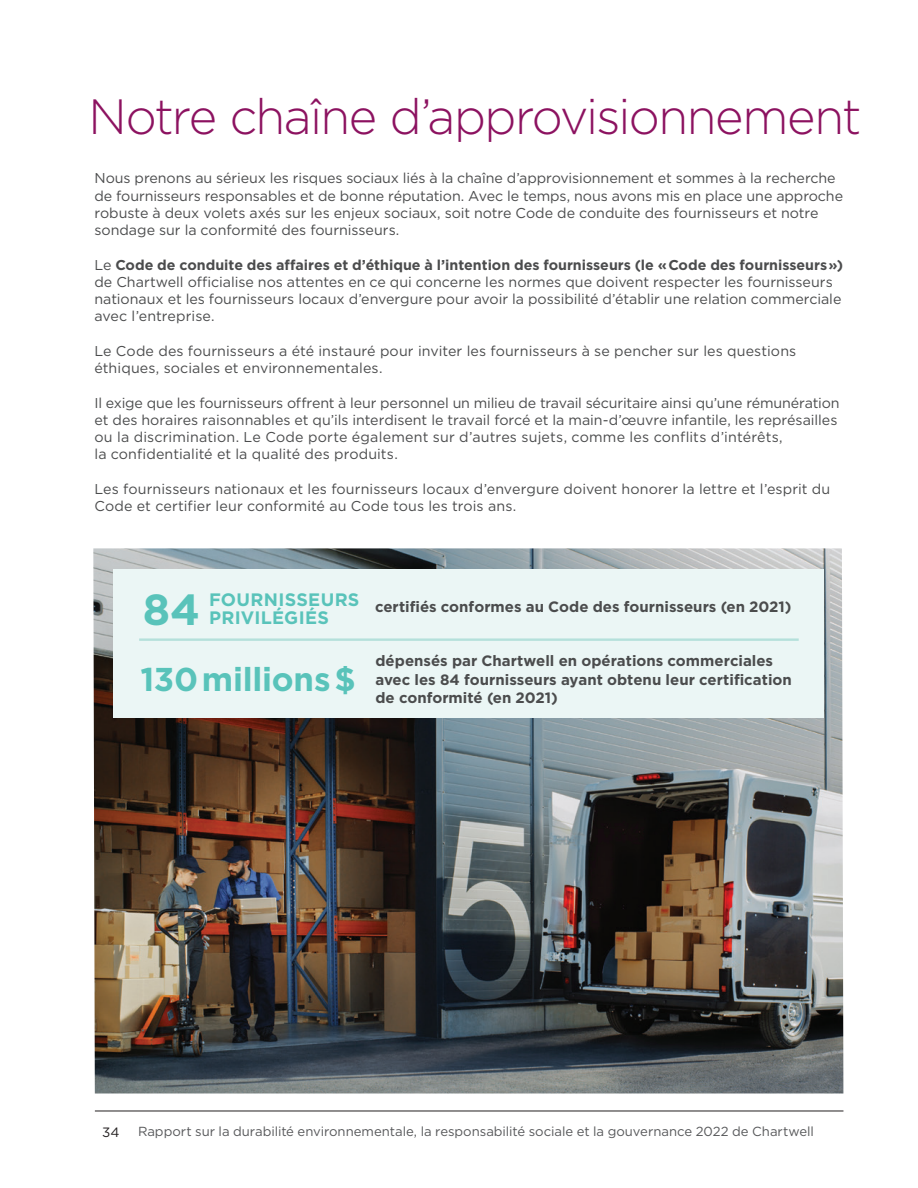
<style>
.page{position:relative;width:918px;height:1188px;background:#fff}
.page>*{position:absolute;margin:0;border:0;box-sizing:border-box;transform-origin:0 0}
.t1{font:300 49.5px "Gotham HTF";letter-spacing:-.035em;color:#8c1260}
.t2{font:700 43.5px "Gotham HTF";color:#59c3ba}
.t3{font:700 33px "Gotham HTF";letter-spacing:-.01em;color:#59c3ba}
.t4{font:700 18px/18.5px "Gotham HTF";letter-spacing:.015em;color:#59c3ba}
.t5{font:700 15px/18.8px "Gotham HTF";color:#4b4c4d}
.t6{font:14.25px/17.2px "Gotham HTF";color:#4b4c4d}
.t7{font:13.5px "Gotham HTF";color:#231f20}
.t8{font:13.2px "Gotham HTF";letter-spacing:-.005em;color:#57585a}
.s1{font-weight:700}
</style>
<div class="page">
<hr style="left:95px;top:1111px;width:748px;height:1px;background:#231f20">
<img style="left:93px;top:548px;width:750px;height:546px">
<div style="left:114px;top:570px;width:710px;height:148px;background:#ebf6f5"></div>
<hr style="left:139px;top:638px;width:660px;height:3px;background:#b4e0db">
<h1 class="t1" style="left:88px;top:90px;width:774px">Notre chaîne d’approvisionnement</h1>
<p class="t6" style="left:94px;top:169px;width:750px">Nous prenons au sérieux les risques sociaux liés à la chaîne d’approvisionnement et sommes à la recherche de fournisseurs responsables et de bonne réputation. Avec le temps, nous avons mis en place une approche robuste à deux volets axés sur les enjeux sociaux, soit notre Code de conduite des fournisseurs et notre sondage sur la conformité des fournisseurs.</p>
<p class="t6" style="left:94px;top:256px;width:750px">Le <span class="s1">Code de conduite des affaires et d’éthique à l’intention des fournisseurs (le «Code des fournisseurs») </span>de Chartwell officialise nos attentes en ce qui concerne les normes que doivent respecter les fournisseurs nationaux et les fournisseurs locaux d’envergure pour avoir la possibilité d’établir une relation commerciale avec l’entreprise.</p>
<p class="t6" style="left:94px;top:342px;width:703px">Le Code des fournisseurs a été instauré pour inviter les fournisseurs à se pencher sur les questions éthiques, sociales et environnementales.</p>
<p class="t6" style="left:94px;top:394px;width:747px">Il exige que les fournisseurs offrent à leur personnel un milieu de travail sécuritaire ainsi qu’une rémunération et des horaires raisonnables et qu’ils interdisent le travail forcé et la main-d’œuvre infantile, les représailles ou la discrimination. Le Code porte également sur d’autres sujets, comme les conflits d’intérêts,<br>la confidentialité et la qualité des produits.</p>
<p class="t6" style="left:94px;top:480px;width:737px">Les fournisseurs nationaux et les fournisseurs locaux d’envergure doivent honorer la lettre et l’esprit du<br>Code et certifier leur conformité au Code tous les trois ans.</p>
<p class="t2" style="left:143px;top:584px;width:59px">84</p>
<p class="t4" style="left:209px;top:590px;width:152px">FOURNISSEURS<br>PRIVILÉGIÉS</p>
<p class="t5" style="left:375px;top:597px;width:418px">certifiés conformes au Code des fournisseurs (en 2021)</p>
<p class="t3" style="left:140px;top:660px;width:217px">130millions$</p>
<p class="t5" style="left:375px;top:651px;width:418px">dépensés par Chartwell en opérations commerciales avec les 84 fournisseurs ayant obtenu leur certification de conformité (en 2021)</p>
<p class="t7" style="left:102px;top:1124px;width:19px">34</p>
<p class="t8" style="left:138px;top:1124px;width:678px">Rapport sur la durabilité environnementale, la responsabilité sociale et la gouvernance 2022 de Chartwell</p>
</div>
